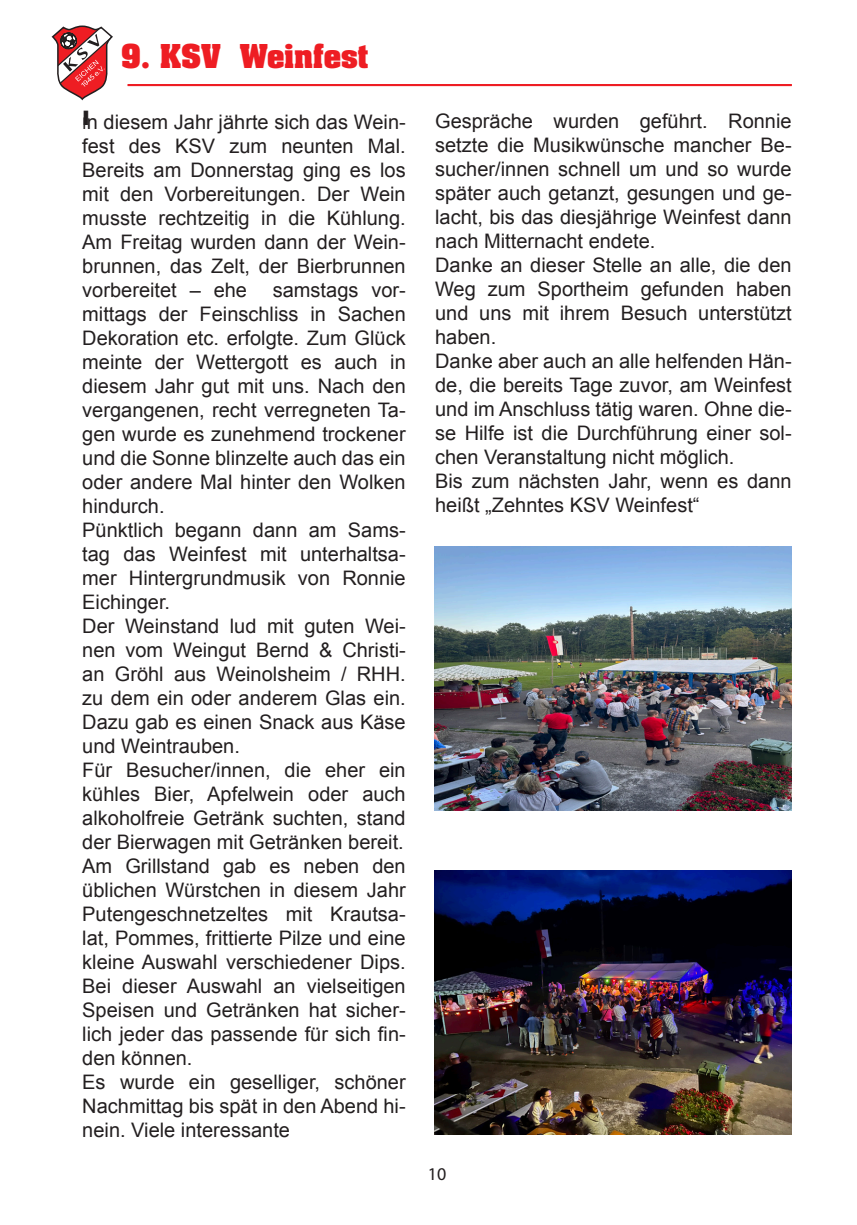
<style>
.page{position:relative;width:857px;height:1225px;background:#fff}
.page>*{position:absolute;margin:0;border:0;box-sizing:border-box;transform-origin:0 0}
.t1{font:700 28px "Aachen";color:#ee1d23}
.t2{font:20px/24px "Arial";color:#231f20}
.t3{font:900 20px "Arial";color:#231f20}
.t4{font:18px "Myriad Pro";color:#231f20}
.s1{font-size:16px}
</style>
<div class="page">
<hr style="left:128px;top:84px;width:663px;height:2px;background:#ee1d23">
<svg style="left:52px;top:26px;width:61px;height:74px"></svg>
<img style="left:434px;top:546px;width:357px;height:264px">
<img style="left:434px;top:870px;width:357px;height:264px">
<h1 class="t1" style="left:121px;top:36px;width:248px">9. KSV Weinfest</h1>
<p class="t3" style="left:82px;top:106px;width:9px">I</p>
<p class="t2" style="left:82px;top:110px;width:325px;text-align:justify"><span class="s1">I</span>n diesem Jahr jährte sich das Wein&shy;fest des KSV zum neunten Mal.<br>Bereits am Donnerstag ging es los mit den Vorbereitungen. Der Wein musste rechtzeitig in die Kühlung.<br>Am Freitag wurden dann der Wein&shy;brunnen, das Zelt, der Bierbrunnen vorbereitet – ehe</p>
<p class="t2" style="left:82px;top:278px;width:325px;text-indent:190px">samstags vor&shy;mittags der Feinschliss in Sachen<br>Dekoration etc. erfolgte. Zum Glück meinte der Wettergott es auch in diesem Jahr gut mit uns. Nach den vergangenen, recht verregneten Ta&shy;gen wurde es zunehmend trockener und die Sonne blinzelte auch das ein oder andere Mal hinter den Wolken hindurch.<br>Pünktlich begann dann am Sams&shy;tag das Weinfest mit unterhaltsa&shy;mer Hintergrundmusik von Ronnie<br>Eichinger.<br>Der Weinstand lud mit guten Wei&shy;nen vom Weingut Bernd &amp; Christi&shy;an Gröhl aus Weinolsheim / RHH. zu dem ein oder anderem Glas ein.<br>Dazu gab es einen Snack aus Käse und Weintrauben.<br>Für Besucher/innen, die eher ein kühles Bier, Apfelwein oder auch alkoholfreie Getränk suchten, stand der Bierwagen mit Getränken bereit.<br>Am Grillstand gab es neben den üblichen Würstchen in diesem Jahr<br>Putengeschnetzeltes mit Krautsa&shy;lat, Pommes, frittierte Pilze und eine kleine Auswahl verschiedener Dips.<br>Bei dieser Auswahl an vielseitigen<br>Speisen und Getränken hat sicher&shy;lich jeder das passende für sich fin&shy;den können.<br>Es wurde ein geselliger, schöner<br>Nachmittag bis spät in den Abend hi&shy;nein. Viele interessante</p>
<p class="t2" style="left:435px;top:109px;width:358px">Gespräche wurden geführt. Ronnie setzte die Musikwünsche mancher Be&shy;sucher/innen schnell um und so wurde später auch getanzt, gesungen und ge&shy;lacht, bis das diesjährige Weinfest dann nach Mitternacht endete.<br>Danke an dieser Stelle an alle, die den Weg zum Sportheim gefunden haben und uns mit ihrem Besuch unterstützt haben.<br>Danke aber auch an alle helfenden Hän&shy;de, die bereits Tage zuvor, am Weinfest und im Anschluss tätig waren. Ohne die&shy;se Hilfe ist die Durchführung einer sol&shy;chen Veranstaltung nicht möglich.<br>Bis zum nächsten Jahr, wenn es dann heißt „Zehntes KSV Weinfest“</p>
<p class="t4" style="left:427px;top:1162px;width:20px">10</p>
</div>
